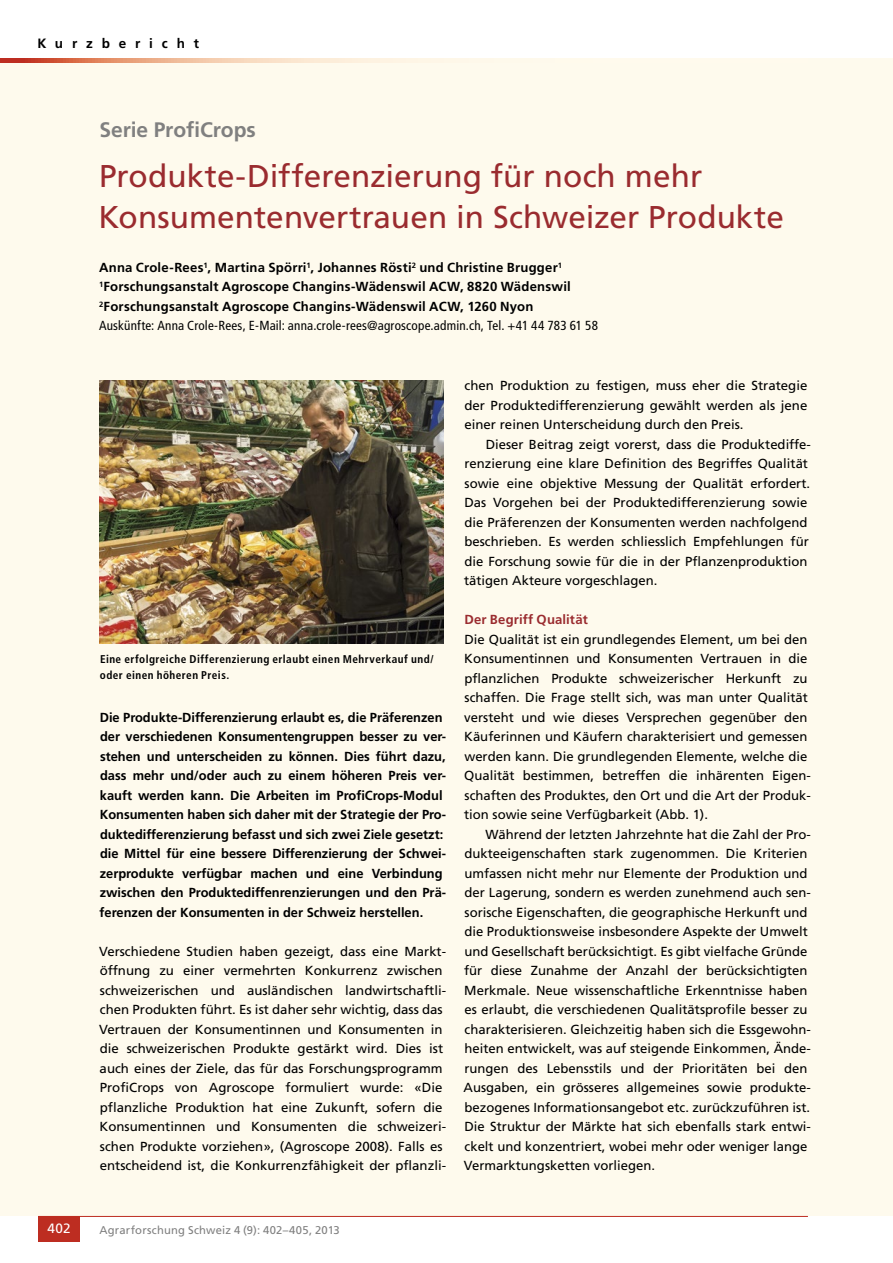
<style>
.page{position:relative;width:893px;height:1263px;background:#fff}
.page>*{position:absolute;margin:0;border:0;box-sizing:border-box;transform-origin:0 0}
.t1{font:31.5px/40.5px "Frutiger LT Std";color:#9a2b2f}
.t2{font:700 21px "Frutiger LT Std";letter-spacing:-.005em;color:#808080}
.t3{font:700 13.5px "Frutiger LT Std";letter-spacing:.655em;color:#000}
.t4{font:13.5px "Frutiger LT Std";color:#fff}
.t5{font:13.2px/19.5px "Frutiger LT Std";color:#000}
.t6{font:700 13.2px/19.5px "Frutiger LT Std";color:#000}
.t7{font:700 13.2px "Frutiger LT Std";letter-spacing:.01em;color:#9a2b2f}
.t8{font:700 condensed 11.25px/16.5px "Frutiger LT Std";letter-spacing:.04em;color:#000}
.t9{font:11.25px "Frutiger LT Std";letter-spacing:.015em;color:#808080}
.s1{font-weight:400;font-stretch:condensed}
</style>
<div class="page">
<div style="left:38px;top:1216px;width:42px;height:26px;background:#bd2d21"></div>
<div style="left:0;top:58px;width:893px;height:1158px;background:#fefaed"></div>
<hr style="left:38px;top:1216px;width:770px;height:1px;background:#bd2d21">
<svg style="left:0;top:58px;width:390px;height:5px"></svg>
<img style="left:100px;top:381px;width:343px;height:263px">
<p class="t3" style="left:37px;top:36px;width:163px">Kurzbericht</p>
<h2 class="t2" style="left:99px;top:118px;width:158px">Serie ProfiCrops</h2>
<h1 class="t1" style="left:99px;top:156px;width:687px">Produkte-Differenzierung für noch mehr<br>Konsumentenvertrauen in Schweizer Produkte</h1>
<p class="t6" style="left:99px;top:258px;width:500px">Anna Crole-Rees<sup>1</sup>, Martina Spörri<sup>1</sup>, Johannes Rösti<sup>2</sup> und Christine Brugger<sup>1<br>1</sup>Forschungsanstalt Agroscope Changins-Wädenswil ACW, 8820 Wädenswil <sup>2</sup>Forschungsanstalt Agroscope Changins-Wädenswil ACW, 1260 Nyon<br><span class="s1">Auskünfte: Anna Crole-Rees, E-Mail: anna.crole-rees@agroscope.admin.ch, Tel. +41 44 783 61 58</span></p>
<p class="t8" style="left:100px;top:650px;width:335px">Eine erfolgreiche Differenzierung erlaubt einen Mehrverkauf und/ oder einen höheren Preis.</p>
<p class="t6" style="left:100px;top:707px;width:348px">Die Produkte-Differenzierung erlaubt es, die Präferenzen der verschiedenen Konsumentengruppen besser zu ver&shy;stehen und unterscheiden zu können. Dies führt dazu, dass mehr und/oder auch zu einem höheren Preis ver&shy;kauft werden kann. Die Arbeiten im ProfiCrops-Modul Konsumenten haben sich daher mit der Strategie der Pro&shy;duktedifferenzierung befasst und sich zwei Ziele gesetzt: die Mittel für eine bessere Differenzierung der Schwei&shy;zerprodukte verfügbar machen und eine Verbindung zwischen den Produktediffenrenzierungen und den Prä&shy;ferenzen der Konsumenten in der Schweiz herstellen.</p>
<p class="t5" style="left:99px;top:941px;width:348px">Verschiedene Studien haben gezeigt, dass eine Markt&shy;öffnung zu einer vermehrten Konkurrenz zwischen schweizerischen und ausländischen landwirtschaftli&shy;chen Produkten führt. Es ist daher sehr wichtig, dass das Vertrauen der Konsumentinnen und Konsumenten in die schweizerischen Produkte gestärkt wird. Dies ist auch eines der Ziele, das für das Forschungsprogramm ProfiCrops von Agroscope formuliert wurde: «Die pflanzliche Produktion hat eine Zukunft, sofern die Konsumentinnen und Konsumenten die schweizeri&shy;schen Produkte vorziehen», (Agroscope 2008). Falls es entscheidend ist, die Konkurrenzfähigkeit der pflanzli-</p>
<p class="t5" style="left:464px;top:376px;width:344px;text-align:justify">chen Produktion zu festigen, muss eher die Strategie der Produktedifferenzierung gewählt werden als jene einer reinen Unterscheidung durch den Preis.</p>
<p class="t5" style="left:464px;top:434px;width:348px;text-indent:22px">Dieser Beitrag zeigt vorerst, dass die Produktediffe&shy;renzierung eine klare Definition des Begriffes Qualität sowie eine objektive Messung der Qualität erfordert.<br>Das Vorgehen bei der Produktedifferenzierung sowie die Präferenzen der Konsumenten werden nachfolgend beschrieben. Es werden schliesslich Empfehlungen für die Forschung sowie für die in der Pflanzenproduktion tätigen Akteure vorgeschlagen.</p>
<p class="t7" style="left:464px;top:612px;width:125px">Der Begriff Qualität</p>
<p class="t5" style="left:464px;top:629px;width:348px">Die Qualität ist ein grundlegendes Element, um bei den Konsumentinnen und Konsumenten Vertrauen in die pflanzlichen Produkte schweizerischer Herkunft zu schaffen. Die Frage stellt sich, was man unter Qualität versteht und wie dieses Versprechen gegenüber den Käuferinnen und Käufern charakterisiert und gemessen werden kann. Die grundlegenden Elemente, welche die Qualität bestimmen, betreffen die inhärenten Eigen&shy;schaften des Produktes, den Ort und die Art der Produk&shy;tion sowie seine Verfügbarkeit (Abb. 1).</p>
<p class="t5" style="left:464px;top:824px;width:349px;text-indent:22px">Während der letzten Jahrzehnte hat die Zahl der Pro&shy;dukteeigenschaften stark zugenommen. Die Kriterien umfassen nicht mehr nur Elemente der Produktion und der Lagerung, sondern es werden zunehmend auch sen&shy;sorische Eigenschaften, die geographische Herkunft und die Produktionsweise insbesondere Aspekte der Umwelt und Gesellschaft berücksichtigt. Es gibt vielfache Gründe für diese Zunahme der Anzahl der berücksichtigten Merkmale. Neue wissenschaftliche Erkenntnisse haben es erlaubt, die verschiedenen Qualitätsprofile besser zu charakterisieren. Gleichzeitig haben sich die Essgewohn&shy;heiten entwickelt, was auf steigende Einkommen, Ände&shy;rungen des Lebensstils und der Prioritäten bei den Ausgaben, ein grösseres allgemeines sowie produkte&shy;bezogenes Informationsangebot etc. zurückzuführen ist.<br>Die Struktur der Märkte hat sich ebenfalls stark entwi&shy;ckelt und konzentriert, wobei mehr oder weniger lange Vermarktungsketten vorliegen.</p>
<p class="t4" style="left:47px;top:1221px;width:25px">402</p>
<p class="t9" style="left:99px;top:1223px;width:242px">Agrarforschung Schweiz 4 (9): 402–405, 2013</p>
</div>
